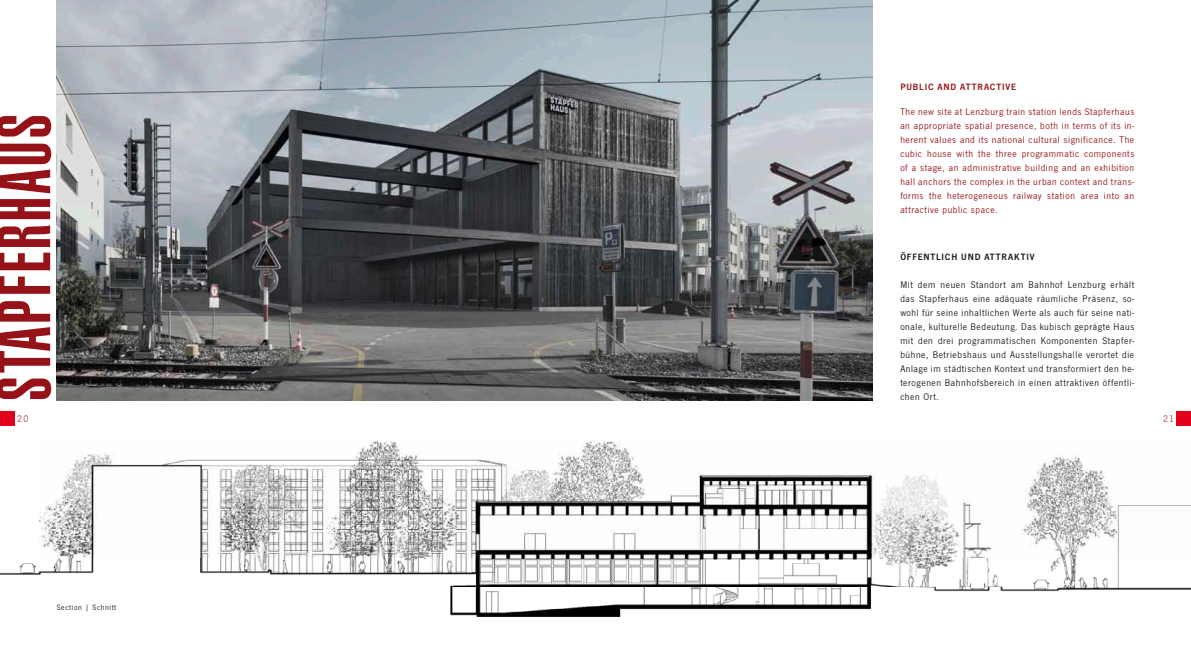
<style>
.page{position:relative;width:1191px;height:652px;background:#fff}
.page>*{position:absolute;margin:0;border:0;box-sizing:border-box;transform-origin:0 0}
.t1{font:900 extra-condensed 74px "Helvetica";color:#961219}
.t2{font:10px/14px "News Got T";letter-spacing:.06em;color:#1a171c;text-align:justify}
.t3{font:10px/14px "News Got T";letter-spacing:.06em;color:#961219;text-align:justify}
.t4{font:600 9.5px "News Got T";letter-spacing:.085em;color:#1a171c}
.t5{font:600 9.5px "News Got T";letter-spacing:.085em;color:#961219}
.t6{font:8px "News Got T";letter-spacing:.08em;color:#1a171c}
</style>
<div class="page">
<div style="left:1176px;top:411px;width:15px;height:14px;background:#e2001a"></div>
<img style="left:39px;top:441px;width:1152px;height:117px">
<img style="left:0;top:558px;width:1191px;height:59px">
<div style="left:0;top:411px;width:14px;height:14px;background:#e2001a"></div>
<img style="left:57px;top:0;width:815px;height:401px">
<h1 class="t1" style="left:-18px;top:401px;width:289px;rotate:-90deg">Stapferhaus</h1>
<p class="t3" style="left:17px;top:412px;width:13px">20</p>
<p class="t6" style="left:57px;top:602px;width:61px">Section | Schnitt</p>
<p class="t5" style="left:900px;top:81px;width:117px">PUBLIC AND ATTRACTIVE</p>
<p class="t3" style="left:900px;top:105px;width:235px">The new site at Lenzburg train station lends Stapferhaus an appropriate spatial presence, both in terms of its in&shy;herent values and its national cultural significance. The cubic house with the three programmatic components of a stage, an administrative building and an exhibition hall anchors the complex in the urban context and trans&shy;forms the heterogeneous railway station area into an attractive public space.</p>
<p class="t4" style="left:900px;top:252px;width:136px">ÖFFENTLICH UND ATTRAKTIV</p>
<p class="t2" style="left:900px;top:278px;width:235px">Mit dem neuen Standort am Bahnhof Lenzburg erhält das Stapferhaus eine adäquate räumliche Präsenz, so&shy;wohl für seine inhaltlichen Werte als auch für seine nati&shy;onale, kulturelle Bedeutung. Das kubisch geprägte Haus mit den drei programmatischen Komponenten Stapfer&shy;bühne, Betriebshaus und Ausstellungshalle verortet die Anlage im städtischen Kontext und transformiert den he&shy;terogenen Bahnhofsbereich in einen attraktiven öffentli&shy;chen Ort.</p>
<p class="t3" style="left:1163px;top:412px;width:12px">21</p>
</div>
